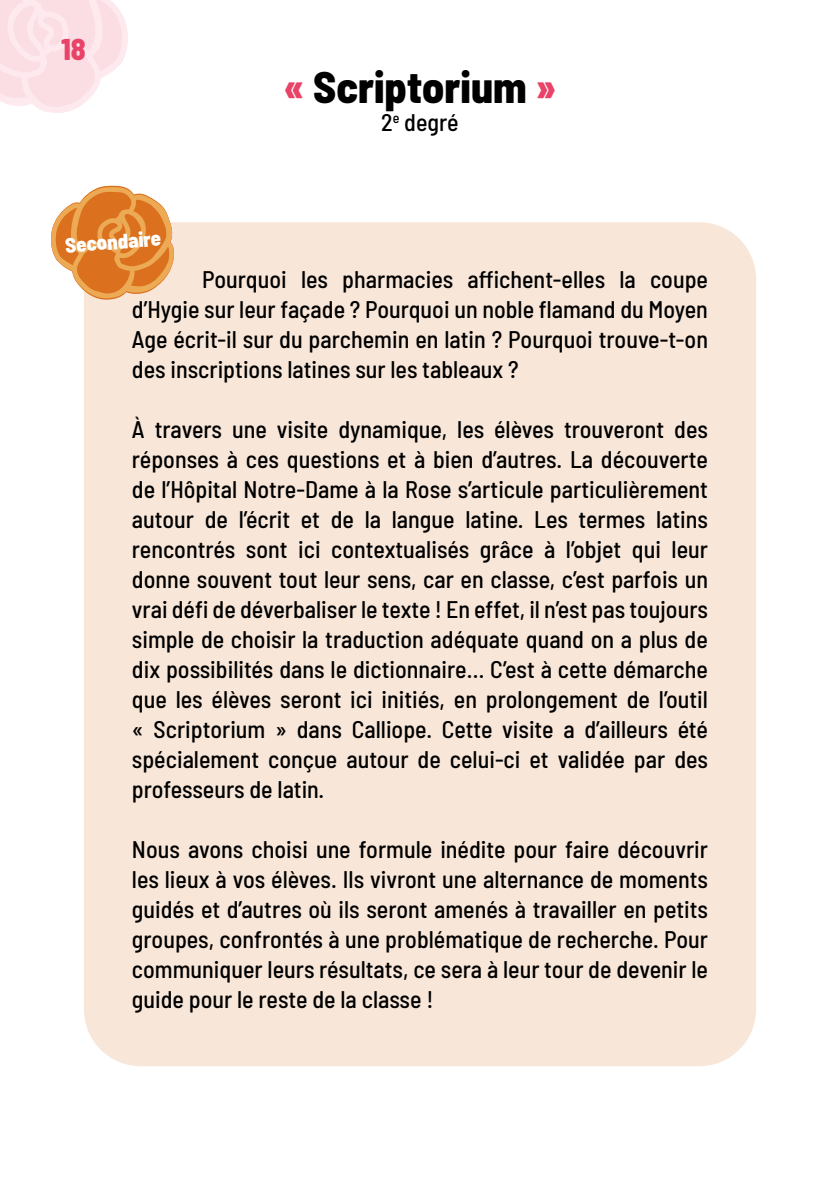
<style>
.page{position:relative;width:840px;height:1191px;background:#fff}
.page>*{position:absolute;margin:0;border:0;box-sizing:border-box;transform-origin:0 0}
.t1{font:800 semi-condensed 44px "Barlow";color:#000}
.t2{font:800 semi-condensed 30px "Barlow";color:#e94368}
.t3{font:500 semi-condensed 24px/30px "Barlow";color:#000;text-align:justify}
.t4{font:800 semi-condensed 20.8px "Barlow";color:#fff}
.t5{font:800 semi-condensed 20.4px "Barlow";color:#fff}
.s1{font-size:20.8px}
.s2{color:#e94368}
</style>
<div class="page">
<svg style="left:0;top:0;width:128px;height:113px"></svg>
<div style="left:84px;top:222px;width:671px;height:844px;background:#f8e7d9;border-radius:57px"></div>
<svg style="left:51px;top:185px;width:123px;height:115px"></svg>
<p class="t2" style="left:61px;top:27px;width:26px">18</p>
<p class="t4" style="left:64px;top:230px;width:87px;rotate:-4deg">Secondair</p>
<p class="t5" style="left:67px;top:229px;width:94px;rotate:-4deg">Maternelle<span class="s1">e</span></p>
<h1 class="t1" style="left:283px;top:55px;width:274px"><span class="s2">«</span> Scriptorium <span class="s2">»</span></h1>
<p class="t3" style="left:381px;top:106px;width:79px">2<sup>e</sup> degré</p>
<p class="t3" style="left:132px;top:263px;width:577px;text-indent:70px">Pourquoi les pharmacies affichent-elles la coupe d’Hygie sur leur façade ? Pourquoi un noble flamand du Moyen Age écrit-il sur du parchemin en latin ? Pourquoi trouve-t-on des inscriptions latines sur les tableaux ?</p>
<p class="t3" style="left:132px;top:413px;width:577px">À travers une visite dynamique, les élèves trouveront des réponses à ces questions et à bien d’autres. La découverte de l’Hôpital Notre-Dame à la Rose s’articule particulièrement autour de l’écrit et de la langue latine. Les termes latins rencontrés sont ici contextualisés grâce à l’objet qui leur donne souvent tout leur sens, car en classe, c’est parfois un vrai défi de déverbaliser le texte ! En effet, il n’est pas toujours simple de choisir la traduction adéquate quand on a plus de dix possibilités dans le dictionnaire… C’est à cette démarche que les élèves seront ici initiés, en prolongement de l’outil « Scriptorium » dans Calliope. Cette visite a d’ailleurs été spécialement conçue autour de celui-ci et validée par des professeurs de latin.</p>
<p class="t3" style="left:132px;top:833px;width:577px">Nous avons choisi une formule inédite pour faire découvrir les lieux à vos élèves. Ils vivront une alternance de moments guidés et d’autres où ils seront amenés à travailler en petits groupes, confrontés à une problématique de recherche. Pour communiquer leurs résultats, ce sera à leur tour de devenir le guide pour le reste de la classe !</p>
</div>
